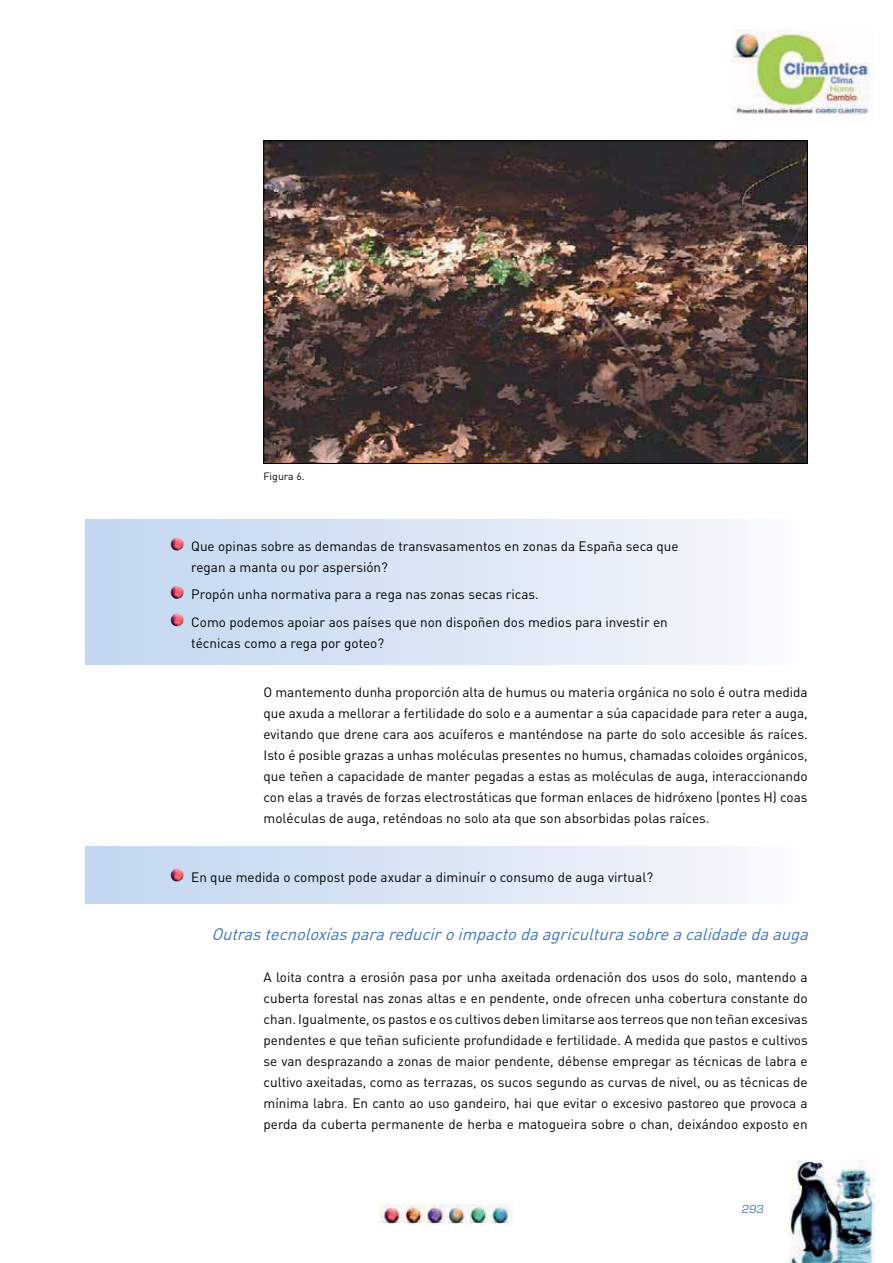
<style>
.page{position:relative;width:893px;height:1263px;background:#fff}
.page>*{position:absolute;margin:0;border:0;box-sizing:border-box;transform-origin:0 0}
.t1{font:italic 16.5px "DIN";color:#3e74ba}
.t2{font:13.5px/21px "DIN";color:#000}
.t3{font:12px "Eurostile";color:#3e74ba}
.t4{font:10.5px "DIN";color:#000}
</style>
<div class="page">
<img style="left:380px;top:1204px;width:132px;height:20px">
<img style="left:732px;top:30px;width:138px;height:85px">
<img style="left:789px;top:1161px;width:85px;height:102px">
<img style="left:266px;top:143px;width:540px;height:319px">
<div style="left:85px;top:520px;width:723px;height:145px;background:linear-gradient(to right,#c0d5ef,#f8f9fd)"></div>
<svg style="left:170px;top:537px;width:13px;height:13px"></svg>
<svg style="left:170px;top:586px;width:13px;height:13px"></svg>
<svg style="left:170px;top:613px;width:13px;height:13px"></svg>
<div style="left:85px;top:847px;width:723px;height:56px;background:linear-gradient(to right,#c0d5ef,#f8f9fd)"></div>
<svg style="left:170px;top:868px;width:13px;height:13px"></svg>
<p class="t4" style="left:264px;top:473px;width:43px">Figura 6.</p>
<p class="t2" style="left:191px;top:537px;width:489px">Que opinas sobre as demandas de transvasamentos en zonas da España seca que regan a manta ou por aspersión?</p>
<p class="t2" style="left:191px;top:582px;width:478px;line-height:27.3px">Propón unha normativa para a rega nas zonas secas ricas.<br>Como podemos apoiar aos países que non dispoñen dos medios para investir en</p>
<p class="t2" style="left:191px;top:634px;width:194px">técnicas como a rega por goteo?</p>
<p class="t2" style="left:263px;top:683px;width:546px;text-align:justify">O mantemento dunha proporción alta de humus ou materia orgánica no solo é outra medida que axuda a mellorar a fertilidade do solo e a aumentar a súa capacidade para reter a auga, evitando que drene cara aos acuíferos e manténdose na parte do solo accesible ás raíces.<br>Isto é posible grazas a unhas moléculas presentes no humus, chamadas coloides orgánicos, que teñen a capacidade de manter pegadas a estas as moléculas de auga, interaccionando con elas a través de forzas electrostáticas que forman enlaces de hidróxeno (pontes H) coas moléculas de auga, reténdoas no solo ata que son absorbidas polas raíces.</p>
<p class="t2" style="left:191px;top:868px;width:463px">En que medida o compost pode axudar a diminuír o consumo de auga virtual?</p>
<p class="t1" style="left:211px;top:928px;width:602px">Outras tecnoloxías para reduciro impacto da agricultura sobre a calidade da auga</p>
<p class="t2" style="left:264px;top:969px;width:546px;text-align:justify">A loita contra a erosión pasa por unha axeitada ordenación dos usos do solo, mantendo a cuberta forestal nas zonas altas e en pendente, onde ofrecen unha cobertura constante do chan. Igualmente, os pastos e os cultivos deben limitarse aos terreos que non teñan excesivas pendentes e que teñan suficiente profundidade e fertilidade. A medida que pastos e cultivos se van desprazando a zonas de maior pendente, débense empregar as técnicas de labra e cultivo axeitadas, como as terrazas, os sucos segundo as curvas de nivel, ou as técnicas de mínima labra. En canto ao uso gandeiro, hai que evitar o excesivo pastoreo que provoca a perda da cuberta permanente de herba e matogueira sobre o chan, deixándoo exposto en</p>
<p class="t3" style="left:741px;top:1201px;width:25px">293</p>
</div>
